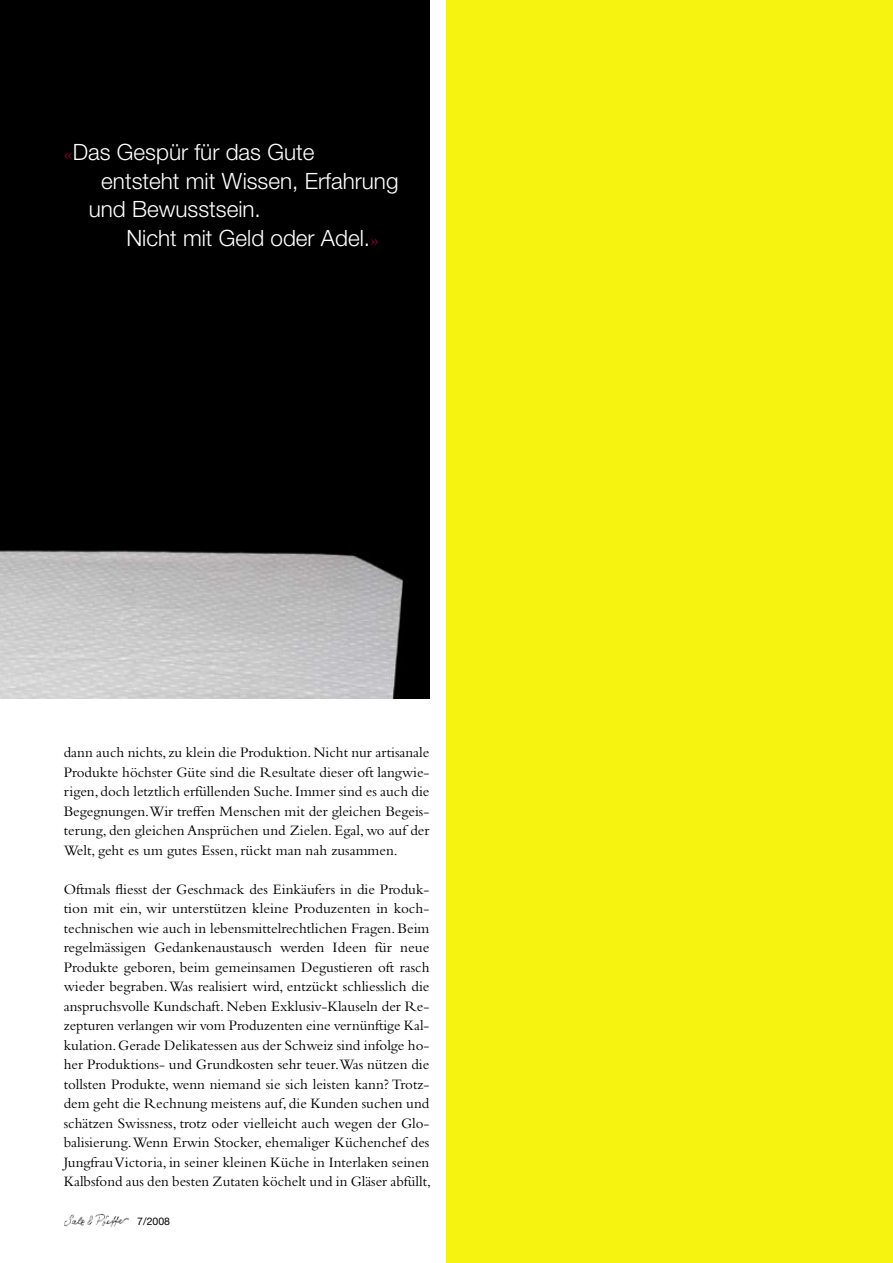
<style>
.page{position:relative;width:893px;height:1263px;background:#fff}
.page>*{position:absolute;margin:0;border:0;box-sizing:border-box;transform-origin:0 0}
.t1{font:300 22.5px "Helvetica Neue";color:#fff}
.t2{font:15px/19.5px "Bembo";color:#000;text-align:justify}
.t3{font:10.5px "Helvetica Neue";color:#000}
.s1{font-family:"Times";font-weight:400;font-size:18px;color:#80002c}
</style>
<div class="page">
<img style="left:64px;top:1213px;width:65px;height:15px">
<div style="left:446px;top:0;width:447px;height:1263px;background:#f7f310"></div>
<img style="left:0;top:0;width:429px;height:699px">
<h1 class="t1" style="left:64px;top:139px;width:252px"><span class="s1">«</span>Das Gespür für das Gute</h1>
<h1 class="t1" style="left:101px;top:167px;width:299px">entsteht mit Wissen, Erfahrung</h1>
<h1 class="t1" style="left:89px;top:196px;width:174px">und Bewusstsein.</h1>
<h1 class="t1" style="left:126px;top:224px;width:254px">Nicht mit Geld oder Adel.<span class="s1">»</span></h1>
<p class="t2" style="left:64px;top:743px;width:367px">dann auch nichts, zu klein die Produktion. Nicht nur artisanale Produkte höchster Güte sind die Resultate dieser oft langwie&shy;rigen, doch letztlich erfüllenden Suche. Immer sind es auch die Begegnungen.Wir treffen Menschen mit der gleichen Begeis&shy;terung, den gleichen Ansprüchen und Zielen. Egal, wo auf der Welt, geht es um gutes Essen, rückt man nah zusammen.</p>
<p class="t2" style="left:64px;top:879px;width:369px">Oftmals fliesst der Geschmack des Einkäufers in die Produk&shy;tion mit ein, wir unterstützen kleine Produzenten in koch&shy;technischen wie auch in lebensmittelrechtlichen Fragen. Beim regelmässigen Gedankenaustausch werden Ideen für neue Produkte geboren, beim gemeinsamen Degustieren oft rasch wieder begraben. Was realisiert wird, entzückt schliesslich die anspruchsvolle Kundschaft. Neben Exklusiv-Klauseln der Re&shy;zepturen verlangen wir vom Produzenten eine vernünftige Kal&shy;kulation. Gerade Delikatessen aus der Schweiz sind infolge ho&shy;her Produktions- und Grundkosten sehr teuer.Was nützen die tollsten Produkte, wenn niemand sie sich leisten kann? Trotz&shy;dem geht die Rechnung meistens auf, die Kunden suchen und schätzen Swissness, trotz oder vielleicht auch wegen der Glo&shy;balisierung. Wenn Erwin Stocker, ehemaliger Küchenchef des Jungfrau Victoria, in seiner kleinen Küche in Interlaken seinen Kalbsfond aus den besten Zutaten köchelt und in Gläser abfüllt,</p>
<p class="t3" style="left:137px;top:1215px;width:34px">7/2008</p>
</div>
